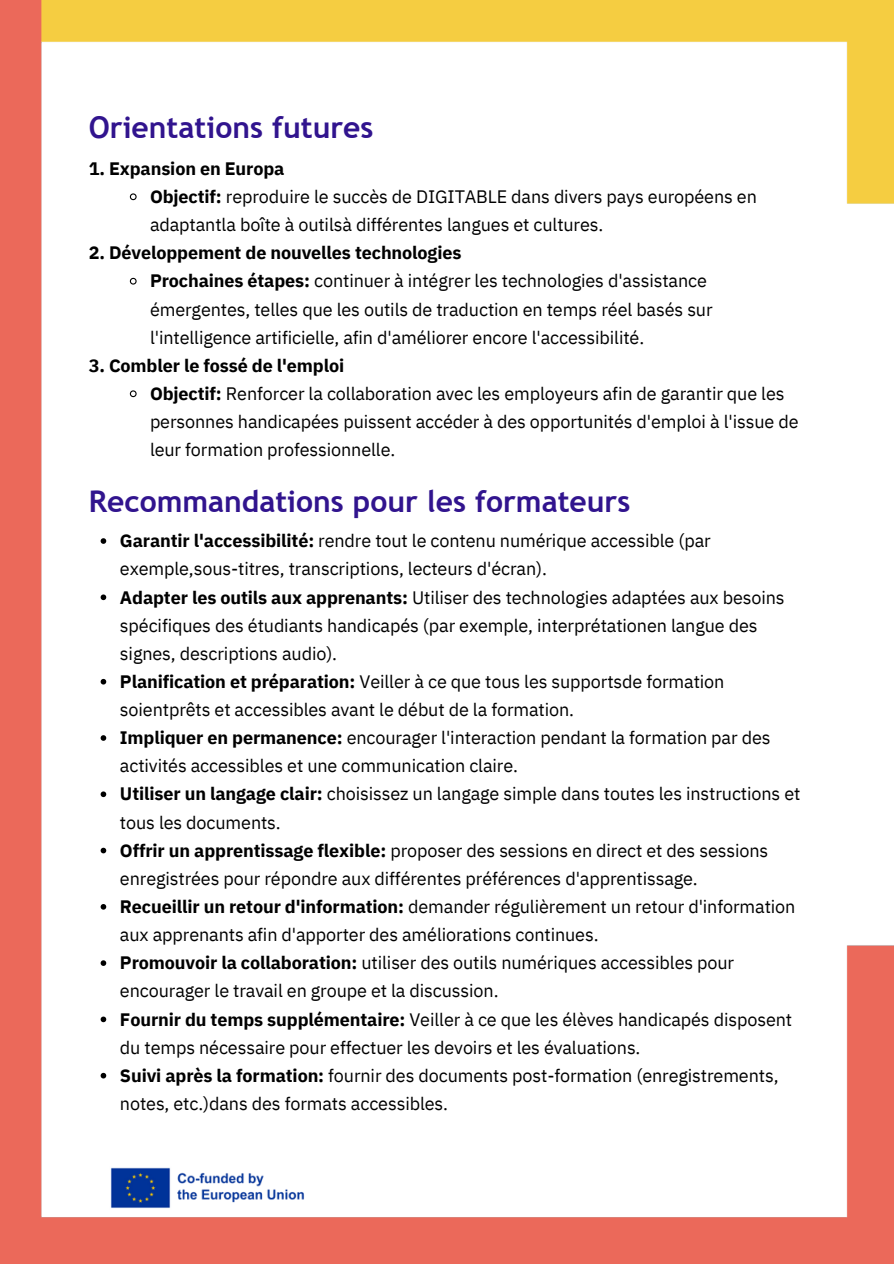
<style>
.page{position:relative;width:894px;height:1264px;background:#fff}
.page>*{position:absolute;margin:0;border:0;box-sizing:border-box;transform-origin:0 0}
.t1{font:700 30px "Trebuchet MS";color:#31148e}
.t2{font:18px/28.2px "IBM Plex Sans";letter-spacing:-.005em;color:#000}
.t3{font:700 18px "IBM Plex Sans";letter-spacing:-.005em;color:#000}
.s1{font-weight:700}
</style>
<div class="page">
<img style="left:0;top:0;width:893px;height:1263px">
<svg style="left:129px;top:192px;width:8px;height:9px"></svg>
<svg style="left:129px;top:277px;width:8px;height:8px"></svg>
<svg style="left:129px;top:389px;width:8px;height:9px"></svg>
<svg style="left:101px;top:538px;width:5px;height:6px"></svg>
<svg style="left:101px;top:594px;width:5px;height:6px"></svg>
<svg style="left:101px;top:679px;width:5px;height:5px"></svg>
<svg style="left:101px;top:735px;width:5px;height:5px"></svg>
<svg style="left:101px;top:791px;width:5px;height:6px"></svg>
<svg style="left:101px;top:847px;width:5px;height:6px"></svg>
<svg style="left:101px;top:904px;width:5px;height:5px"></svg>
<svg style="left:101px;top:960px;width:5px;height:5px"></svg>
<svg style="left:101px;top:1016px;width:5px;height:6px"></svg>
<svg style="left:101px;top:1072px;width:5px;height:6px"></svg>
<p class="t1" style="left:89px;top:110px;width:286px">Orientations futures</p>
<h2 class="t3" style="left:89px;top:156px;width:197px">1. Expansion en Europa</h2>
<p class="t2" style="left:150px;top:182px;width:608px"><span class="s1">Objectif:</span> reproduire le succès de DIGITABLE dans divers pays européens en adaptantla boîte à outilsà différentes langues et cultures.</p>
<h2 class="t3" style="left:89px;top:241px;width:374px">2. Développement de nouvelles technologies</h2>
<p class="t2" style="left:150px;top:266px;width:564px"><span class="s1">Prochaines étapes:</span> continuer à intégrer les technologies d'assistance émergentes, telles que les outils de traduction en temps réel basés sur l'intelligence artificielle, afin d'améliorer encore l'accessibilité.</p>
<h2 class="t3" style="left:89px;top:353px;width:257px">3. Combler le fossé de l'emploi</h2>
<p class="t2" style="left:150px;top:379px;width:650px"><span class="s1">Objectif:</span> Renforcer la collaboration avec les employeurs afin de garantir que les personnes handicapées puissent accéder à des opportunités d'emploi à l'issue de leur formation professionnelle.</p>
<p class="t1" style="left:89px;top:483px;width:543px">Recommandations pour les formateurs</p>
<h1 class="t2" style="left:120px;top:526px;width:592px"><span class="s1">Garantir l'accessibilité:</span> rendre tout le contenu numérique accessible (par exemple,sous-titres, transcriptions, lecteurs d'écran).</h1>
<p class="t2" style="left:120px;top:582px;width:666px"><span class="s1">Adapter les outils aux apprenants:</span> Utiliser des technologies adaptées aux besoins spécifiques des étudiants handicapés (par exemple, interprétationen langue des signes, descriptions audio).</p>
<p class="t2" style="left:120px;top:667px;width:606px"><span class="s1">Planification et préparation:</span> Veiller à ce que tous les supportsde formation soientprêts et accessibles avant le début de la formation.</p>
<p class="t2" style="left:120px;top:723px;width:652px"><span class="s1">Impliquer en permanence:</span> encourager l'interaction pendant la formation par des activités accessibles et une communication claire.</p>
<p class="t2" style="left:120px;top:779px;width:681px"><span class="s1">Utiliser un langage clair:</span> choisissez un langage simple dans toutes les instructions et tous les documents.</p>
<p class="t2" style="left:120px;top:835px;width:649px"><span class="s1">Offrir un apprentissage flexible:</span> proposer des sessions en direct et des sessions enregistrées pour répondre aux différentes préférences d'apprentissage.</p>
<p class="t2" style="left:120px;top:892px;width:676px"><span class="s1">Recueillir un retour d'information:</span> demander régulièrement un retour d'information aux apprenants afin d'apporter des améliorations continues.</p>
<p class="t2" style="left:120px;top:948px;width:615px"><span class="s1">Promouvoir la collaboration:</span> utiliser des outils numériques accessibles pour encourager le travail en groupe et la discussion.</p>
<p class="t2" style="left:120px;top:1004px;width:673px"><span class="s1">Fournir du temps supplémentaire:</span> Veiller à ce que les élèves handicapés disposent du temps nécessaire pour effectuer les devoirs et les évaluations.</p>
<p class="t2" style="left:120px;top:1060px;width:660px"><span class="s1">Suivi après la formation:</span> fournir des documents post-formation (enregistrements, notes, etc.)dans des formats accessibles.</p>
</div>
